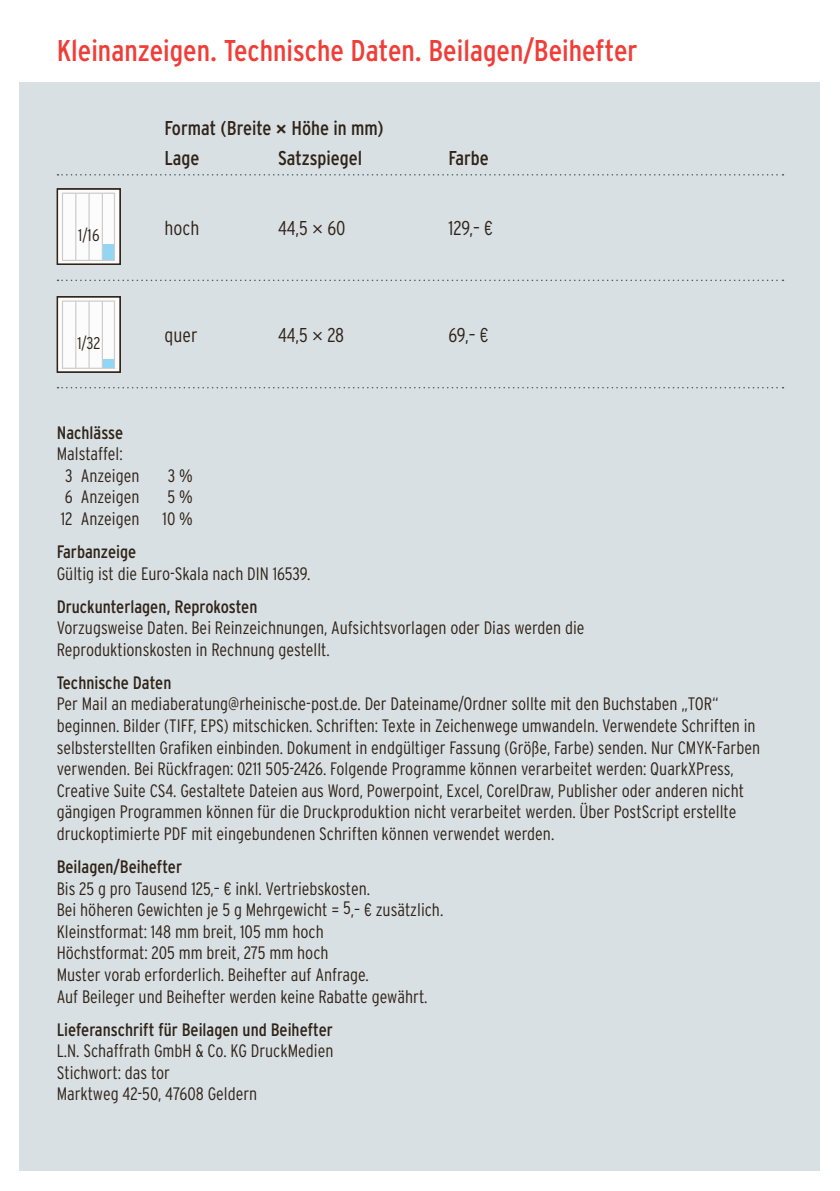
<style>
.page{position:relative;width:840px;height:1191px;background:#fff}
.page>*{position:absolute;margin:0;border:0;box-sizing:border-box;transform-origin:0 0}
.t1{font:condensed 30px "Interstate";color:#f03d38}
.t2{font:condensed 20px/29.6px "Interstate";color:#302418}
.t3{font:300 condensed 20px "Interstate";color:#302418}
.t4{font:300 condensed 18px/21.6px "Interstate";color:#302418}
.t5{font:condensed 18px "Interstate";color:#302418}
.t6{font:300 condensed 17px "Interstate";color:#302418}
.s1{font-family:"The Sans B W7";font-weight:700;font-stretch:normal}
.s2{font-family:"The Sans B W4";font-stretch:normal}
</style>
<div class="page">
<div style="left:20px;top:82px;width:799px;height:1089px;background:#d9e0e4"></div>
<svg style="left:57px;top:174px;width:726px;height:1px"></svg>
<svg style="left:57px;top:279px;width:726px;height:2px"></svg>
<svg style="left:57px;top:387px;width:726px;height:1px"></svg>
<div style="left:57px;top:297px;width:63px;height:75px;background:#fcfcfc"></div>
<div style="left:62px;top:300px;width:53px;height:69px;border:1px solid #cdcccb"></div>
<div style="left:57px;top:296px;width:64px;height:77px;border:1px solid #302418"></div>
<hr style="left:75px;top:301px;width:1px;height:67px;background:#cdcccb">
<hr style="left:88px;top:301px;width:2px;height:67px;background:#cdcccb">
<hr style="left:102px;top:301px;width:1px;height:67px;background:#cdcccb">
<div style="left:103px;top:359px;width:11px;height:9px;background:#93d6f4"></div>
<div style="left:57px;top:189px;width:63px;height:75px;background:#fcfcfc"></div>
<div style="left:102px;top:244px;width:12px;height:17px;background:#93d6f4"></div>
<div style="left:62px;top:193px;width:53px;height:68px;border:1px solid #cdcccb"></div>
<div style="left:57px;top:188px;width:64px;height:77px;border:1px solid #302418"></div>
<hr style="left:75px;top:193px;width:1px;height:68px;background:#cdcccb">
<hr style="left:88px;top:193px;width:2px;height:68px;background:#cdcccb">
<hr style="left:102px;top:193px;width:1px;height:68px;background:#cdcccb">
<h1 class="t1" style="left:57px;top:33px;width:582px">Kleinanzeigen. Technische Daten. Beilagen/Beihefter</h1>
<p class="t6" style="left:78px;top:225px;width:23px">1/16</p>
<p class="t2" style="left:164px;top:113px;width:220px">Format (Breite <span class="s1">×</span> Höhe in mm)<br>Lage</p>
<p class="t2" style="left:278px;top:143px;width:86px">Satzspiegel</p>
<p class="t2" style="left:448px;top:143px;width:42px">Farbe</p>
<p class="t3" style="left:164px;top:215px;width:36px">hoch</p>
<p class="t3" style="left:278px;top:215px;width:69px">44,5 <span class="s2">×</span> 60</p>
<p class="t3" style="left:448px;top:215px;width:46px">129,– €</p>
<p class="t6" style="left:77px;top:332px;width:24px">1/32</p>
<p class="t3" style="left:164px;top:323px;width:34px">quer</p>
<p class="t3" style="left:278px;top:323px;width:68px">44,5 <span class="s2">×</span> 28</p>
<p class="t3" style="left:448px;top:323px;width:42px">69,– €</p>
<p class="t5" style="left:57px;top:421px;width:68px">Nachlässe</p>
<p class="t4" style="left:65px;top:443px;width:76px;text-indent:-8px">Malstaffel:<br>3 Anzeigen</p>
<p class="t4" style="left:168px;top:464px;width:26px">3 %</p>
<p class="t4" style="left:65px;top:486px;width:76px">6 Anzeigen</p>
<p class="t4" style="left:167px;top:486px;width:27px">5 %</p>
<p class="t4" style="left:61px;top:508px;width:80px">12 Anzeigen</p>
<p class="t4" style="left:162px;top:508px;width:32px">10 %</p>
<p class="t5" style="left:57px;top:541px;width:81px">Farbanzeige</p>
<p class="t4" style="left:57px;top:562px;width:255px">Gültig ist die Euro-Skala nach DIN 16539.</p>
<p class="t5" style="left:57px;top:595px;width:202px">Druckunterlagen, Reprokosten</p>
<p class="t4" style="left:57px;top:617px;width:529px">Vorzugsweise Daten. Bei Reinzeichnungen, Aufsichtsvorlagen oder Dias werden die<br>Reproduktionskosten in Rechnung gestellt.</p>
<p class="t5" style="left:57px;top:671px;width:116px">Technische Daten</p>
<p class="t4" style="left:57px;top:693px;width:704px">Per Mail an mediaberatung@rheinische-post.de. Der Dateiname/Ordner sollte mit den Buchstaben „TOR“ beginnen. Bilder (TIFF, EPS) mitschicken. Schriften: Texte in Zeichenwege umwandeln. Verwendete Schriften in selbsterstellten Grafiken einbinden. Dokument in endgültiger Fassung (Größe, Farbe) senden. Nur CMYK-Farben verwenden. Bei Rückfragen: 0211 505-2426. Folgende Programme können verarbeitet werden: QuarkXPress, Creative Suite CS4. Gestaltete Dateien aus Word, Powerpoint, Excel, CorelDraw, Publisher oder anderen nicht gängigen Programmen können für die Druckproduktion nicht verarbeitet werden. Über PostScript erstellte druckoptimierte PDF mit eingebundenen Schriften können verwendet werden.</p>
<p class="t5" style="left:57px;top:855px;width:127px">Beilagen/Beihefter</p>
<p class="t4" style="left:57px;top:877px;width:388px">Bis 25 g pro Tausend 125,– € inkl. Vertriebskosten.<br>Bei höheren Gewichten je 5 g Mehrgewicht = 5,– € zusätzlich.<br>Kleinstformat: 148 mm breit, 105 mm hoch<br>Höchstformat: 205 mm breit, 275 mm hoch<br>Muster vorab erforderlich. Beihefter auf Anfrage.<br>Auf Beileger und Beihefter werden keine Rabatte gewährt.</p>
<p class="t5" style="left:57px;top:1018px;width:277px">Lieferanschrift für Beilagen und Beihefter</p>
<p class="t4" style="left:57px;top:1039px;width:278px">L.N. Schaffrath GmbH &amp; Co. KG DruckMedien<br>Stichwort: das tor<br>Marktweg 42-50, 47608 Geldern</p>
</div>
